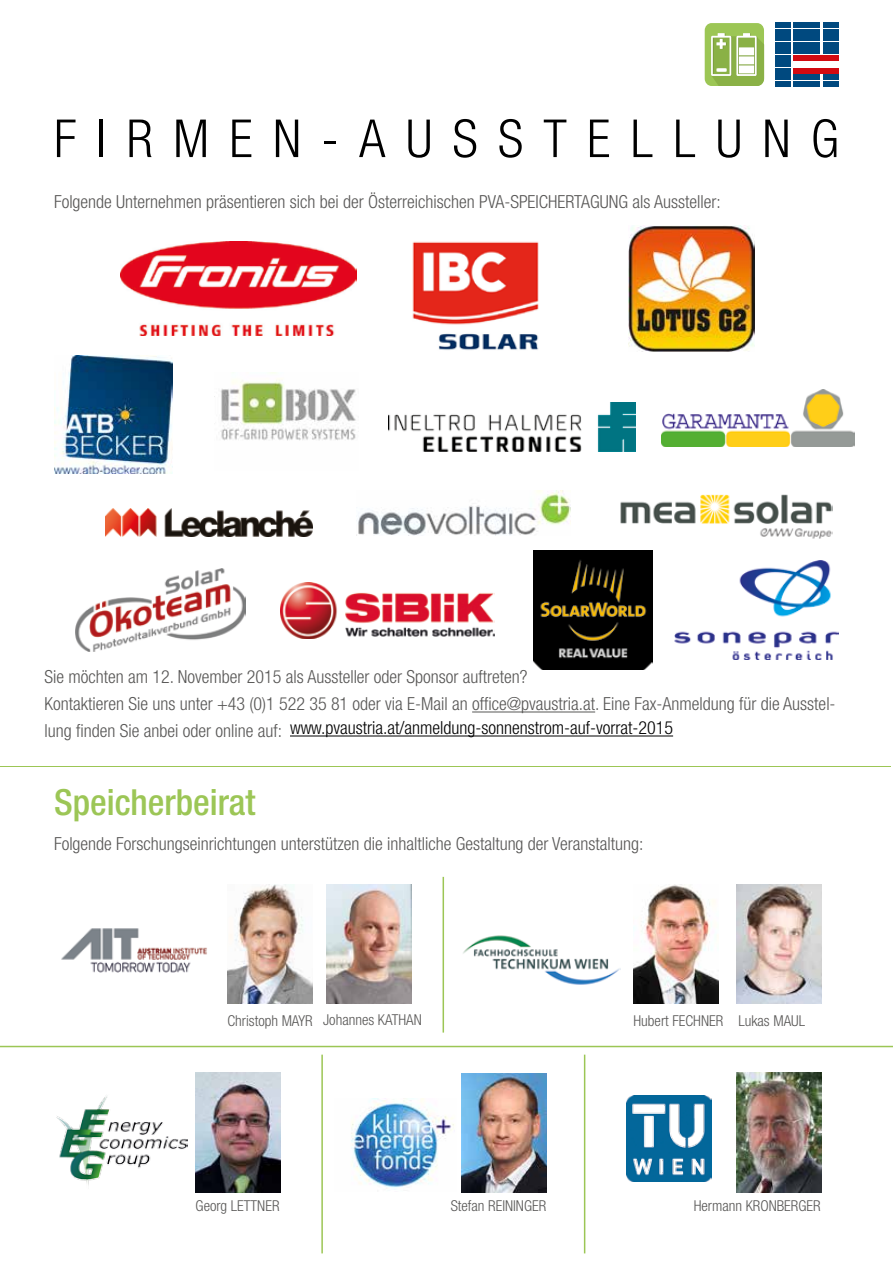
<style>
.page{position:relative;width:893px;height:1263px;background:#fff}
.page>*{position:absolute;margin:0;border:0;box-sizing:border-box;transform-origin:0 0}
.t1{font:300 condensed 52.5px "Helvetica Neue LT Std";letter-spacing:.385em;color:#000}
.t2{font:500 condensed 36px "Helvetica Neue LT Std";color:#9cc656}
.t3{font:300 condensed 18px/27px "Helvetica Neue LT Std";color:#585756}
.t4{font:300 condensed 18px "Helvetica Neue LT Std";color:#000}
.t5{font:300 condensed 15px "Helvetica Neue LT Std";color:#585756}
.s1{color:#585756}
</style>
<div class="page">
<img style="left:412px;top:241px;width:127px;height:109px">
<img style="left:675px;top:561px;width:164px;height:98px">
<hr style="left:472px;top:711px;width:123px;height:1px;background:#585756">
<hr style="left:290px;top:735px;width:383px;height:1px;background:#000">
<img style="left:61px;top:928px;width:146px;height:45px">
<img style="left:626px;top:1096px;width:86px;height:85px">
<img style="left:463px;top:935px;width:157px;height:50px">
<img style="left:56px;top:1096px;width:132px;height:90px">
<img style="left:351px;top:1098px;width:103px;height:91px">
<div style="left:705px;top:23px;width:59px;height:63px;background:#9cc655;border-radius:7px"></div>
<svg style="left:711px;top:33px;width:53px;height:53px;background:#a4c270"></svg>
<div style="left:739px;top:65px;width:15px;height:8px;background:#fff"></div>
<div style="left:739px;top:56px;width:15px;height:8px;background:#fff"></div>
<div style="left:739px;top:47px;width:15px;height:8px;background:#fff"></div>
<div style="left:823px;top:22px;width:16px;height:6px;background:#00497f"></div>
<div style="left:775px;top:81px;width:15px;height:5px;background:#00497f"></div>
<div style="left:794px;top:81px;width:26px;height:5px;background:#00497f"></div>
<div style="left:823px;top:81px;width:16px;height:5px;background:#00497f"></div>
<div style="left:775px;top:74px;width:15px;height:6px;background:#00497f"></div>
<div style="left:823px;top:74px;width:16px;height:6px;background:#00497f"></div>
<div style="left:775px;top:68px;width:15px;height:5px;background:#00497f"></div>
<div style="left:794px;top:68px;width:45px;height:5px;background:#d20a11"></div>
<div style="left:775px;top:61px;width:15px;height:6px;background:#00497f"></div>
<div style="left:775px;top:55px;width:15px;height:5px;background:#00497f"></div>
<div style="left:794px;top:55px;width:45px;height:5px;background:#d20a11"></div>
<div style="left:775px;top:48px;width:15px;height:6px;background:#00497f"></div>
<div style="left:794px;top:48px;width:26px;height:6px;background:#00497f"></div>
<div style="left:823px;top:48px;width:16px;height:6px;background:#00497f"></div>
<div style="left:775px;top:42px;width:15px;height:5px;background:#00497f"></div>
<div style="left:794px;top:42px;width:26px;height:5px;background:#00497f"></div>
<div style="left:823px;top:42px;width:16px;height:5px;background:#00497f"></div>
<div style="left:775px;top:35px;width:15px;height:6px;background:#00497f"></div>
<div style="left:794px;top:35px;width:26px;height:6px;background:#00497f"></div>
<div style="left:823px;top:35px;width:16px;height:6px;background:#00497f"></div>
<div style="left:775px;top:29px;width:15px;height:5px;background:#00497f"></div>
<div style="left:794px;top:29px;width:26px;height:5px;background:#00497f"></div>
<div style="left:823px;top:29px;width:16px;height:5px;background:#00497f"></div>
<div style="left:775px;top:22px;width:15px;height:6px;background:#00497f"></div>
<div style="left:794px;top:22px;width:26px;height:6px;background:#00497f"></div>
<div style="left:794px;top:74px;width:26px;height:6px;background:#00497f"></div>
<img style="left:534px;top:551px;width:119px;height:118px">
<img style="left:326px;top:884px;width:85px;height:119px">
<img style="left:633px;top:884px;width:86px;height:119px">
<img style="left:196px;top:1073px;width:85px;height:119px">
<img style="left:736px;top:885px;width:85px;height:119px">
<img style="left:228px;top:884px;width:85px;height:119px">
<img style="left:462px;top:1073px;width:85px;height:119px">
<img style="left:736px;top:1073px;width:85px;height:119px">
<img style="left:120px;top:242px;width:237px;height:93px">
<hr style="left:0;top:766px;width:890px;height:1px;background:#9cc655">
<hr style="left:0;top:1046px;width:893px;height:1px;background:#9cc655">
<hr style="left:443px;top:877px;width:1px;height:155px;background:#9cc655">
<hr style="left:584px;top:1055px;width:1px;height:198px;background:#9cc655">
<hr style="left:321px;top:1055px;width:2px;height:198px;background:#9cc655">
<img style="left:620px;top:494px;width:213px;height:45px">
<img style="left:629px;top:226px;width:126px;height:125px">
<img style="left:105px;top:508px;width:208px;height:28px">
<img style="left:220px;top:373px;width:136px;height:68px">
<img style="left:662px;top:390px;width:193px;height:56px">
<img style="left:388px;top:402px;width:247px;height:49px">
<img style="left:54px;top:355px;width:119px;height:119px">
<img style="left:358px;top:490px;width:212px;height:46px">
<img style="left:281px;top:582px;width:213px;height:56px">
<img style="left:76px;top:568px;width:170px;height:84px">
<h1 class="t1" style="left:54px;top:108px;width:786px">FIRMEN-AUSSTELLUNG</h1>
<p class="t3" style="left:54px;top:188px;width:668px">Folgende Unternehmen präsentieren sich bei der Österreichischen PVA-SPEICHERTAGUNG als Aussteller:</p>
<p class="t3" style="left:45px;top:663px;width:792px">Sie möchten am 12. November 2015 als Aussteller oder Sponsor auftreten?<br>Kontaktieren Sie uns unter +43 (0)1 522 35 81 oder via E-Mail an office@pvaustria.at. Eine Fax-Anmeldung für die Ausstel-</p>
<p class="t4" style="left:45px;top:717px;width:630px"><span class="s1">lung finden Sie anbei oder online auf:</span> www.pvaustria.at/anmeldung-sonnenstrom-auf-vorrat-2015</p>
<h2 class="t2" style="left:54px;top:781px;width:203px">Speicherbeirat</h2>
<p class="t3" style="left:54px;top:830px;width:591px">Folgende Forschungseinrichtungen unterstützen die inhaltliche Gestaltung der Veranstaltung:</p>
<p class="t5" style="left:228px;top:1012px;width:87px">Christoph MAYR</p>
<p class="t5" style="left:323px;top:1011px;width:100px">Johannes KATHAN</p>
<p class="t5" style="left:633px;top:1012px;width:173px">Hubert FECHNER Lukas MAUL</p>
<p class="t5" style="left:196px;top:1197px;width:85px">Georg LETTNER</p>
<p class="t5" style="left:451px;top:1197px;width:97px">Stefan REININGER</p>
<p class="t5" style="left:694px;top:1197px;width:128px">Hermann KRONBERGER</p>
</div>
